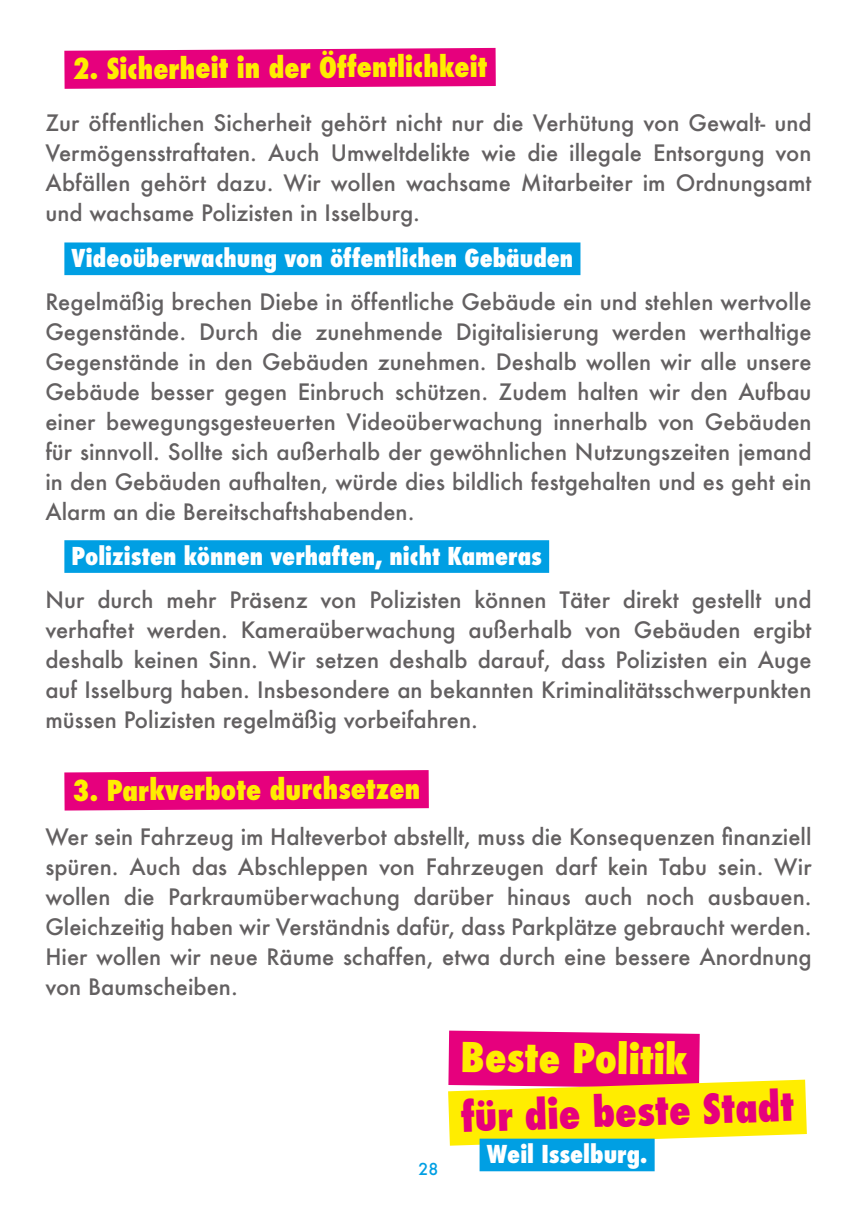
<style>
.page{position:relative;width:857px;height:1225px;background:#fff}
.page>*{position:absolute;margin:0;border:0;box-sizing:border-box;transform-origin:0 0}
.t1{font:800 condensed 40px "Futura";color:#e6007d}
.t2{font:800 condensed 40px "Futura";color:#ffed00}
.t3{font:800 condensed 28px "Futura";letter-spacing:-.01em;color:#ffed00}
.t4{font:800 condensed 24px "Futura";color:#fff}
.t5{font:500 22px/30px "Futura";color:#636061;text-align:justify}
.t6{font:500 16px "Futura";color:#009fe3}
</style>
<div class="page">
<svg style="left:448px;top:1030px;width:252px;height:20px;background:#e81d8c"></svg>
<svg style="left:448px;top:1050px;width:359px;height:122px"></svg>
<div style="left:479px;top:1138px;width:175px;height:33px;background:#009fe3"></div>
<svg style="left:64px;top:47px;width:432px;height:42px;background:#e81889"></svg>
<svg style="left:64px;top:770px;width:365px;height:41px;background:#e71286"></svg>
<div style="left:64px;top:242px;width:516px;height:33px;background:#009fe3"></div>
<div style="left:64px;top:540px;width:485px;height:33px;background:#009fe3"></div>
<p class="t3" style="left:73px;top:48px;width:415px">2. Sicherheit in der Öffentlichkeit</p>
<p class="t5" style="left:45px;top:107px;width:767px">Zur öffentlichen Sicherheit gehört nicht nur die Verhütung von Gewalt- und Vermögensstraftaten. Auch Umweltdelikte wie die illegale Entsorgung von Abfällen gehört dazu. Wir wollen wachsame Mitarbeiter im Ordnungsamt und wachsame Polizisten in Isselburg.</p>
<p class="t4" style="left:72px;top:242px;width:503px">Videoüberwachung von öffentlichen Gebäuden</p>
<p class="t5" style="left:45px;top:287px;width:767px">Regelmäßig brechen Diebe in öffentliche Gebäude ein und stehlen wertvolle Gegenstände. Durch die zunehmende Digitalisierung werden werthaltige Gegenstände in den Gebäuden zunehmen. Deshalb wollen wir alle unsere Gebäude besser gegen Einbruch schützen. Zudem halten wir den Aufbau einer bewegungsgesteuerten Videoüberwachung innerhalb von Gebäuden für sinnvoll. Sollte sich außerhalb der gewöhnlichen Nutzungszeiten jemand in den Gebäuden aufhalten, würde dies bildlich festgehalten und es geht ein Alarm an die Bereitschaftshabenden.</p>
<p class="t4" style="left:72px;top:539px;width:471px">Polizisten können verhaften, nicht Kameras</p>
<p class="t5" style="left:45px;top:584px;width:767px">Nur durch mehr Präsenz von Polizisten können Täter direkt gestellt und verhaftet werden. Kameraüberwachung außerhalb von Gebäuden ergibt deshalb keinen Sinn. Wir setzen deshalb darauf, dass Polizisten ein Auge auf Isselburg haben. Insbesondere an bekannten Kriminalitätsschwerpunkten müssen Polizisten regelmäßig vorbeifahren.</p>
<p class="t3" style="left:73px;top:770px;width:349px">3. Parkverbote durchsetzen</p>
<p class="t5" style="left:45px;top:821px;width:767px">Wer sein Fahrzeug im Halteverbot abstellt, muss die Konsequenzen finanziell spüren. Auch das Abschleppen von Fahrzeugen darf kein Tabu sein. Wir wollen die Parkraumüberwachung darüber hinaus auch noch ausbauen.<br>Gleichzeitig haben wir Verständnis dafür, dass Parkplätze gebraucht werden.<br>Hier wollen wir neue Räume schaffen, etwa durch eine bessere Anordnung von Baumscheiben.</p>
<p class="t6" style="left:418px;top:1157px;width:21px">28</p>
<h1 class="t2" style="left:461px;top:1029px;width:228px;rotate:1deg">Beste Politik</h1>
<h1 class="t1" style="left:460px;top:1090px;width:334px;rotate:-2deg">für die beste Stadt</h1>
<p class="t4" style="left:486px;top:1137px;width:162px">Weil Isselburg.</p>
</div>
